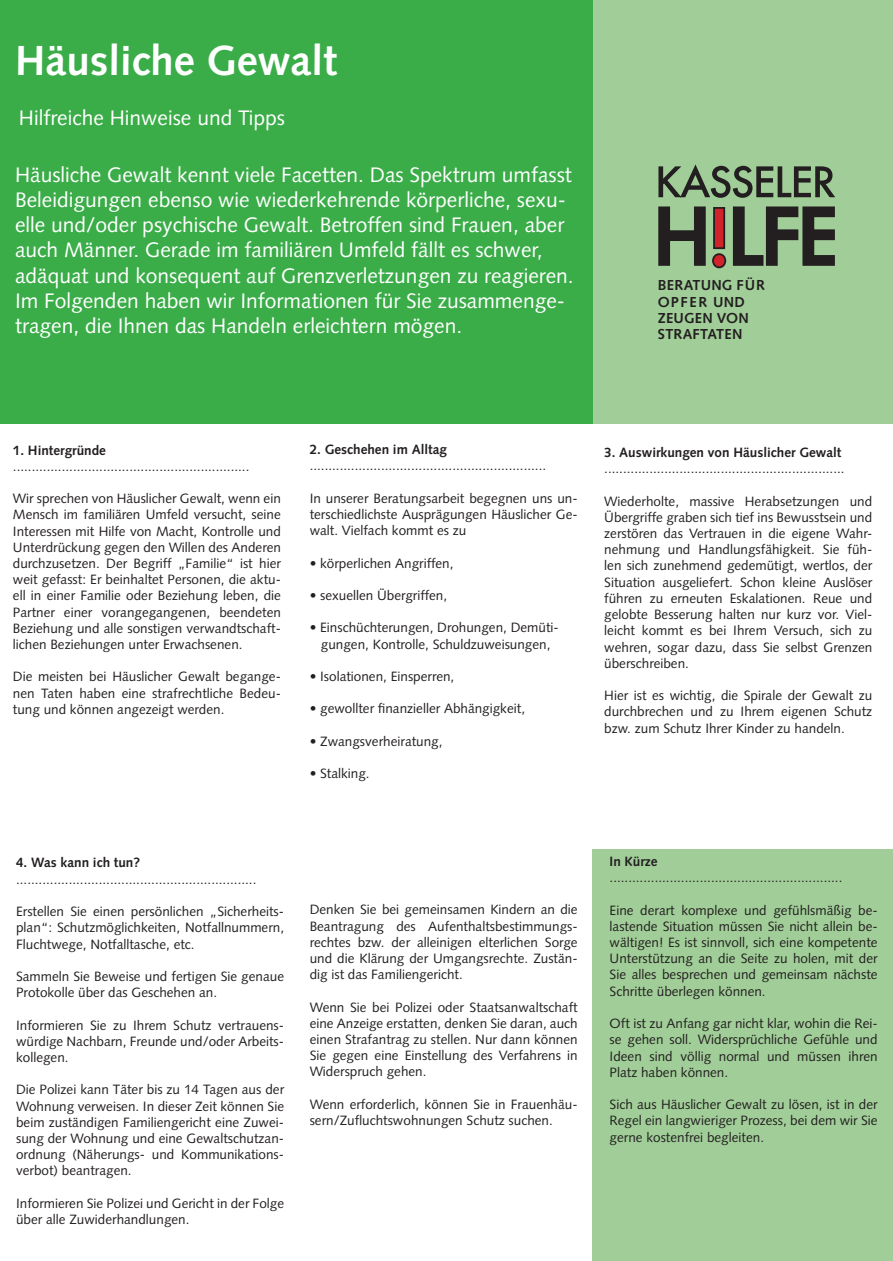
<style>
.page{position:relative;width:893px;height:1261px;background:#fff}
.page>*{position:absolute;margin:0;border:0;box-sizing:border-box;transform-origin:0 0}
.t1{font:700 42px "Syntax";color:#fff}
.t2{font:21px/25.2px "Syntax";color:#fff}
.t3{font:700 14.55px/16px "Syntax";letter-spacing:.015em;color:#231f20}
.t4{font:13.5px/16.2px "Syntax";color:#231f20;text-align:justify}
.t5{font:700 13.5px "Syntax";color:#231f20}
</style>
<div class="page">
<div style="left:586px;top:0;width:306px;height:423px;background:#a1ce98"></div>
<div style="left:0;top:0;width:592px;height:423px;background:#3aad48"></div>
<div style="left:592px;top:849px;width:300px;height:412px;background:#a1ce98"></div>
<svg style="left:712px;top:206px;width:122px;height:63px"></svg>
<svg style="left:658px;top:206px;width:47px;height:60px"></svg>
<svg style="left:658px;top:164px;width:177px;height:34px"></svg>
<h1 class="t1" style="left:15px;top:37px;width:323px">Häusliche Gewalt</h1>
<h2 class="t2" style="left:19px;top:105px;width:268px">Hilfreiche Hinweise und Tipps</h2>
<p class="t2" style="left:15px;top:162px;width:560px">Häusliche Gewalt kennt viele Facetten. Das Spektrum umfasst Beleidigungen ebenso wie wiederkehrende körperliche, sexu&shy;elle und/oder psychische Gewalt. Betroffen sind Frauen, aber auch Männer. Gerade im familiären Umfeld fällt es schwer, adäquat und konsequent auf Grenzverletzungen zu reagieren.<br>Im Folgenden haben wir Informationen für Sie zusammenge&shy;tragen, die Ihnen das Handeln erleichtern mögen.</p>
<p class="t3" style="left:657px;top:277px;width:109px">BERATUNG FÜR<br>OPFER UND<br>ZEUGEN VON<br>STRAFTATEN</p>
<p class="t5" style="left:13px;top:442px;width:95px">1. Hintergründe</p>
<p class="t4" style="left:13px;top:458px;width:238px">...............................................................</p>
<p class="t4" style="left:13px;top:490px;width:269px">Wir sprechen von Häuslicher Gewalt, wenn ein Mensch im familiären Umfeld versucht, seine Interessen mit Hilfe von Macht, Kontrolle und Unterdrückung gegen den Willen des Anderen durchzusetzen. Der Begriff „Familie“ ist hier weit gefasst: Er beinhaltet Personen, die aktu&shy;ell in einer Familie oder Beziehung leben, die Partner einer vorangegangenen, beendeten Beziehung und alle sonstigen verwandtschaft&shy;lichen Beziehungen unter Erwachsenen.</p>
<p class="t4" style="left:13px;top:668px;width:269px">Die meisten bei Häuslicher Gewalt begange&shy;nen Taten haben eine strafrechtliche Bedeu&shy;tung und können angezeigt werden.</p>
<p class="t5" style="left:310px;top:442px;width:139px">2. Geschehen im Alltag</p>
<p class="t4" style="left:310px;top:458px;width:238px">...............................................................</p>
<p class="t4" style="left:310px;top:490px;width:269px">In unserer Beratungsarbeit begegnen uns un&shy;terschiedlichste Ausprägungen Häuslicher Ge&shy;walt. Vielfach kommt es zu</p>
<p class="t4" style="left:310px;top:555px;width:145px">• körperlichen Angriffen,</p>
<p class="t4" style="left:310px;top:587px;width:139px">• sexuellen Übergriffen,</p>
<p class="t4" style="left:310px;top:620px;width:250px;text-align:center">• Einschüchterungen, Drohungen, Demüti&shy;gungen, Kontrolle, Schuldzuweisungen,</p>
<p class="t4" style="left:310px;top:668px;width:146px">• Isolationen, Einsperren,</p>
<p class="t4" style="left:310px;top:701px;width:217px">• gewollter finanzieller Abhängigkeit,</p>
<p class="t4" style="left:310px;top:733px;width:134px">• Zwangsverheiratung,</p>
<p class="t4" style="left:310px;top:765px;width:62px">• Stalking.</p>
<p class="t5" style="left:604px;top:445px;width:239px">3. Auswirkungen von Häuslicher Gewalt</p>
<p class="t4" style="left:604px;top:460px;width:242px">................................................................</p>
<p class="t4" style="left:604px;top:493px;width:269px">Wiederholte, massive Herabsetzungen und Übergriffe graben sich tief ins Bewusstsein und zerstören das Vertrauen in die eigene Wahr&shy;nehmung und Handlungsfähigkeit. Sie füh&shy;len sich zunehmend gedemütigt, wertlos, der Situation ausgeliefert. Schon kleine Auslöser führen zu erneuten Eskalationen. Reue und gelobte Besserung halten nur kurz vor. Viel&shy;leicht kommt es bei Ihrem Versuch, sich zu wehren, sogar dazu, dass Sie selbst Grenzen überschreiben.</p>
<p class="t4" style="left:604px;top:687px;width:269px">Hier ist es wichtig, die Spirale der Gewalt zu durchbrechen und zu Ihrem eigenen Schutz bzw. zum Schutz Ihrer Kinder zu handeln.</p>
<p class="t5" style="left:16px;top:855px;width:126px">4. Was kann ich tun?</p>
<p class="t4" style="left:16px;top:871px;width:242px">................................................................</p>
<p class="t4" style="left:16px;top:903px;width:269px">Erstellen Sie einen persönlichen „Sicherheits&shy;plan“: Schutzmöglichkeiten, Notfallnummern, Fluchtwege, Notfalltasche, etc.</p>
<p class="t4" style="left:16px;top:968px;width:269px">Sammeln Sie Beweise und fertigen Sie genaue<br>Protokolle über das Geschehen an.</p>
<p class="t4" style="left:16px;top:1017px;width:269px">Informieren Sie zu Ihrem Schutz vertrauens&shy;würdige Nachbarn, Freunde und/oder Arbeits&shy;kollegen.</p>
<p class="t4" style="left:16px;top:1081px;width:269px">Die Polizei kann Täter bis zu 14 Tagen aus der Wohnung verweisen. In dieser Zeit können Sie beim zuständigen Familiengericht eine Zuwei&shy;sung der Wohnung und eine Gewaltschutzan&shy;ordnung (Näherungs- und Kommunikations&shy;verbot) beantragen.</p>
<p class="t4" style="left:16px;top:1195px;width:269px">Informieren Sie Polizei und Gericht in der Folge über alle Zuwiderhandlungen.</p>
<p class="t4" style="left:310px;top:901px;width:269px">Denken Sie bei gemeinsamen Kindern an die Beantragung des Aufenthaltsbestimmungs&shy;rechtes bzw. der alleinigen elterlichen Sorge und die Klärung der Umgangsrechte. Zustän&shy;dig ist das Familiengericht.</p>
<p class="t4" style="left:310px;top:999px;width:269px">Wenn Sie bei Polizei oder Staatsanwaltschaft eine Anzeige erstatten, denken Sie daran, auch einen Strafantrag zu stellen. Nur dann können Sie gegen eine Einstellung des Verfahrens in Widerspruch gehen.</p>
<p class="t4" style="left:310px;top:1096px;width:269px">Wenn erforderlich, können Sie in Frauenhäu&shy;sern/Zufluchtswohnungen Schutz suchen.</p>
<p class="t5" style="left:609px;top:853px;width:50px">In Kürze</p>
<p class="t4" style="left:609px;top:869px;width:234px">..............................................................</p>
<p class="t4" style="left:609px;top:902px;width:269px">Eine derart komplexe und gefühlsmäßig be&shy;lastende Situation müssen Sie nicht allein be&shy;wältigen! Es ist sinnvoll, sich eine kompetente Unterstützung an die Seite zu holen, mit der Sie alles besprechen und gemeinsam nächste Schritte überlegen können.</p>
<p class="t4" style="left:609px;top:1015px;width:269px">Oft ist zu Anfang gar nicht klar, wohin die Rei&shy;se gehen soll. Widersprüchliche Gefühle und Ideen sind völlig normal und müssen ihren Platz haben können.</p>
<p class="t4" style="left:609px;top:1096px;width:269px">Sich aus Häuslicher Gewalt zu lösen, ist in der Regel ein langwieriger Prozess, bei dem wir Sie gerne kostenfrei begleiten.</p>
</div>
